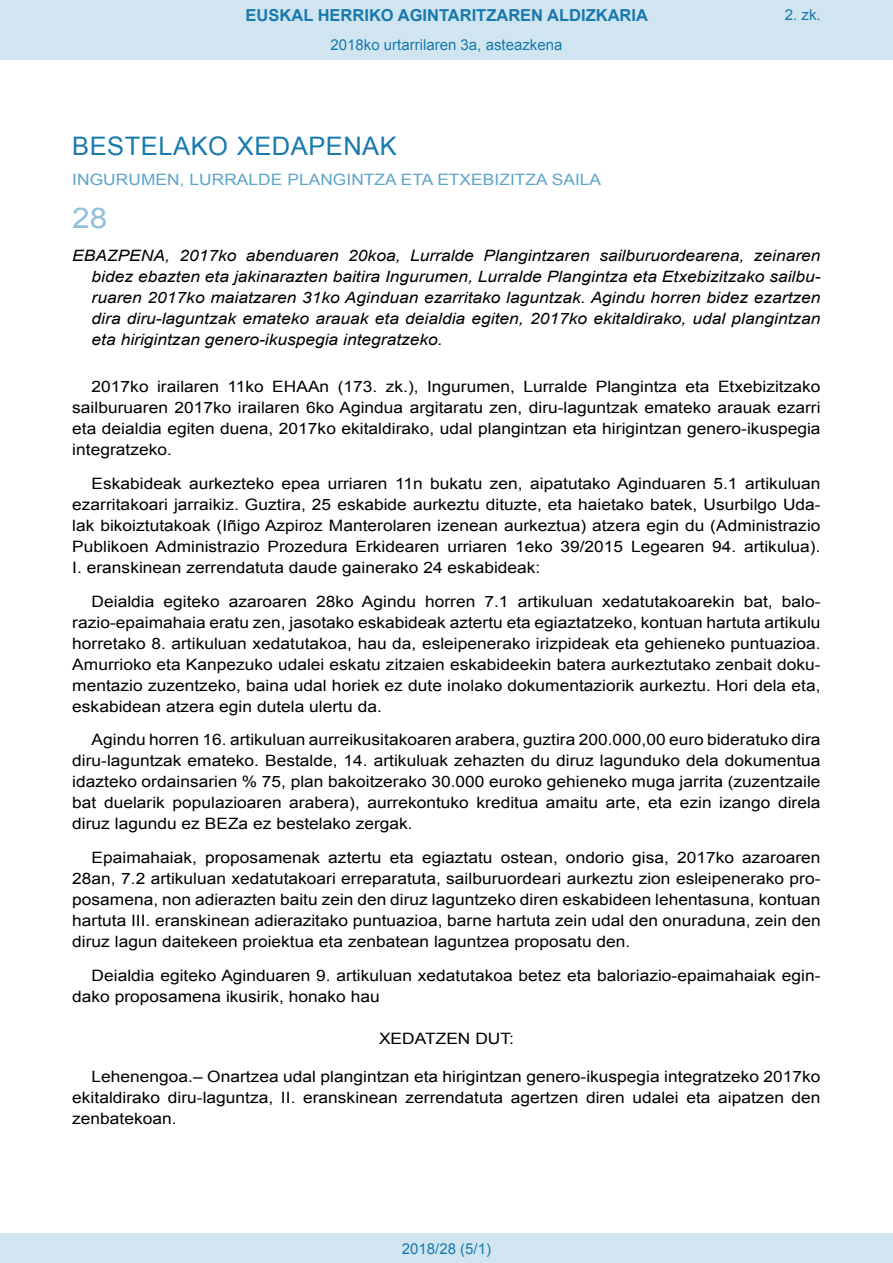
<style>
.page{position:relative;width:893px;height:1263px;background:#fff}
.page>*{position:absolute;margin:0;border:0;box-sizing:border-box;transform-origin:0 0}
.BOPVOrden{font:28.5px "Arial";color:#90c0db;scale:1.11 1}
.BOPVSeccion{font:25.5px "Arial";letter-spacing:.02em;color:#1879ad}
.t1{font:700 16.5px "Arial";color:#1879ad}
.BOPVDetalle{font:15.6px/21px "Arial";color:#000;text-align:justify;scale:1.11 1}
.BOPVTitulo{font:italic 15.6px/21px "Arial";color:#000;text-align:justify;scale:1.11 1}
.BOPVOrganismo{font:15.6px "Arial";letter-spacing:.005em;color:#5ea4ca;scale:1.11 1}
.BOPVClave{font:15.6px "Arial";color:#000;scale:1.11 1}
.Paginacion_Centro{font:15px "Arial";color:#1879ad}
</style>
<div class="page">
<div style="left:0;top:0;width:893px;height:60px;background:#d0e5f0"></div>
<div style="left:0;top:1233px;width:893px;height:30px;background:#d0e5f0"></div>
<p class="t1" style="left:246px;top:4px;width:404px">EUSKAL HERRIKO AGINTARITZAREN ALDIZKARIA</p>
<p class="Paginacion_Centro" style="left:331px;top:35px;width:233px">2018ko urtarrilaren 3a, asteazkena</p>
<p class="Paginacion_Centro" style="left:785px;top:5px;width:37px">2. zk.</p>
<p class="BOPVSeccion" style="left:72px;top:129px;width:326px">BESTELAKO XEDAPENAK</p>
<p class="BOPVOrganismo" style="left:72px;top:169px;width:478px">INGURUMEN, LURRALDE PLANGINTZA ETA ETXEBIZITZA SAILA</p>
<p class="BOPVOrden" style="left:72px;top:199px;width:33px">28</p>
<p class="BOPVTitulo" style="left:92px;top:246px;width:658px;text-indent:-19px">EBAZPENA, 2017ko abenduaren 20koa, Lurralde Plangintzaren sailburuordearena, zeinaren bidez ebazten eta jakinarazten baitira Ingurumen, Lurralde Plangintza eta Etxebizitzako sailbu&shy;ruaren 2017ko maiatzaren 31ko Aginduan ezarritako laguntzak. Agindu horren bidez ezartzen dira diru-laguntzak emateko arauak eta deialdia egiten, 2017ko ekitaldirako, udal plangintzan eta hirigintzan genero-ikuspegia integratzeko.</p>
<p class="BOPVDetalle" style="left:72px;top:376px;width:676px;text-indent:19px">2017ko irailaren 11ko EHAAn (173. zk.), Ingurumen, Lurralde Plangintza eta Etxebizitzako sailburuaren 2017ko irailaren 6ko Agindua argitaratu zen, diru-laguntzak emateko arauak ezarri eta deialdia egiten duena, 2017ko ekitaldirako, udal plangintzan eta hirigintzan genero-ikuspegia integratzeko.</p>
<p class="BOPVDetalle" style="left:72px;top:473px;width:676px;text-indent:19px">Eskabideak aurkezteko epea urriaren 11n bukatu zen, aipatutako Aginduaren 5.1 artikuluan ezarritakoari jarraikiz. Guztira, 25 eskabide aurkeztu dituzte, eta haietako batek, Usurbilgo Uda&shy;lak bikoiztutakoak (Iñigo Azpiroz Manterolaren izenean aurkeztua) atzera egin du (Administrazio Publikoen Administrazio Prozedura Erkidearen urriaren 1eko 39/2015 Legearen 94. artikulua).<br>I. eranskinean zerrendatuta daude gainerako 24 eskabideak:</p>
<p class="BOPVDetalle" style="left:72px;top:591px;width:676px;text-indent:19px">Deialdia egiteko azaroaren 28ko Agindu horren 7.1 artikuluan xedatutakoarekin bat, balo&shy;razio-epaimahaia eratu zen, jasotako eskabideak aztertu eta egiaztatzeko, kontuan hartuta artikulu horretako 8. artikuluan xedatutakoa, hau da, esleipenerako irizpideak eta gehieneko puntuazioa.<br>Amurrioko eta Kanpezuko udalei eskatu zitzaien eskabideekin batera aurkeztutako zenbait doku&shy;mentazio zuzentzeko, baina udal horiek ez dute inolako dokumentaziorik aurkeztu. Hori dela eta, eskabidean atzera egin dutela ulertu da.</p>
<p class="BOPVDetalle" style="left:72px;top:729px;width:676px;text-indent:19px">Agindu horren 16. artikuluan aurreikusitakoaren arabera, guztira 200.000,00 euro bideratuko dira diru-laguntzak emateko. Bestalde, 14. artikuluak zehazten du diruz lagunduko dela dokumentua idazteko ordainsarien % 75, plan bakoitzerako 30.000 euroko gehieneko muga jarrita (zuzentzaile bat duelarik populazioaren arabera), aurrekontuko kreditua amaitu arte, eta ezin izango direla diruz lagundu ez BEZa ez bestelako zergak.</p>
<p class="BOPVDetalle" style="left:72px;top:847px;width:676px;text-indent:19px">Epaimahaiak, proposamenak aztertu eta egiaztatu ostean, ondorio gisa, 2017ko azaroaren 28an, 7.2 artikuluan xedatutakoari erreparatuta, sailburuordeari aurkeztu zion esleipenerako pro&shy;posamena, non adierazten baitu zein den diruz laguntzeko diren eskabideen lehentasuna, kontuan hartuta III. eranskinean adierazitako puntuazioa, barne hartuta zein udal den onuraduna, zein den diruz lagun daitekeen proiektua eta zenbatean laguntzea proposatu den.</p>
<p class="BOPVDetalle" style="left:72px;top:965px;width:676px;text-indent:19px">Deialdia egiteko Aginduaren 9. artikuluan xedatutakoa betez eta baloriazio-epaimahaiak egin&shy;dako proposamena ikusirik, honako hau</p>
<p class="BOPVClave" style="left:379px;top:1028px;width:123px">XEDATZEN DUT:</p>
<p class="BOPVDetalle" style="left:72px;top:1066px;width:676px;text-indent:19px">Lehenengoa.– Onartzea udal plangintzan eta hirigintzan genero-ikuspegia integratzeko 2017ko ekitaldirako diru-laguntza, II. eranskinean zerrendatuta agertzen diren udalei eta aipatzen den zenbatekoan.</p>
<p class="Paginacion_Centro" style="left:402px;top:1238px;width:91px">2018/28 (5/1)</p>
</div>
